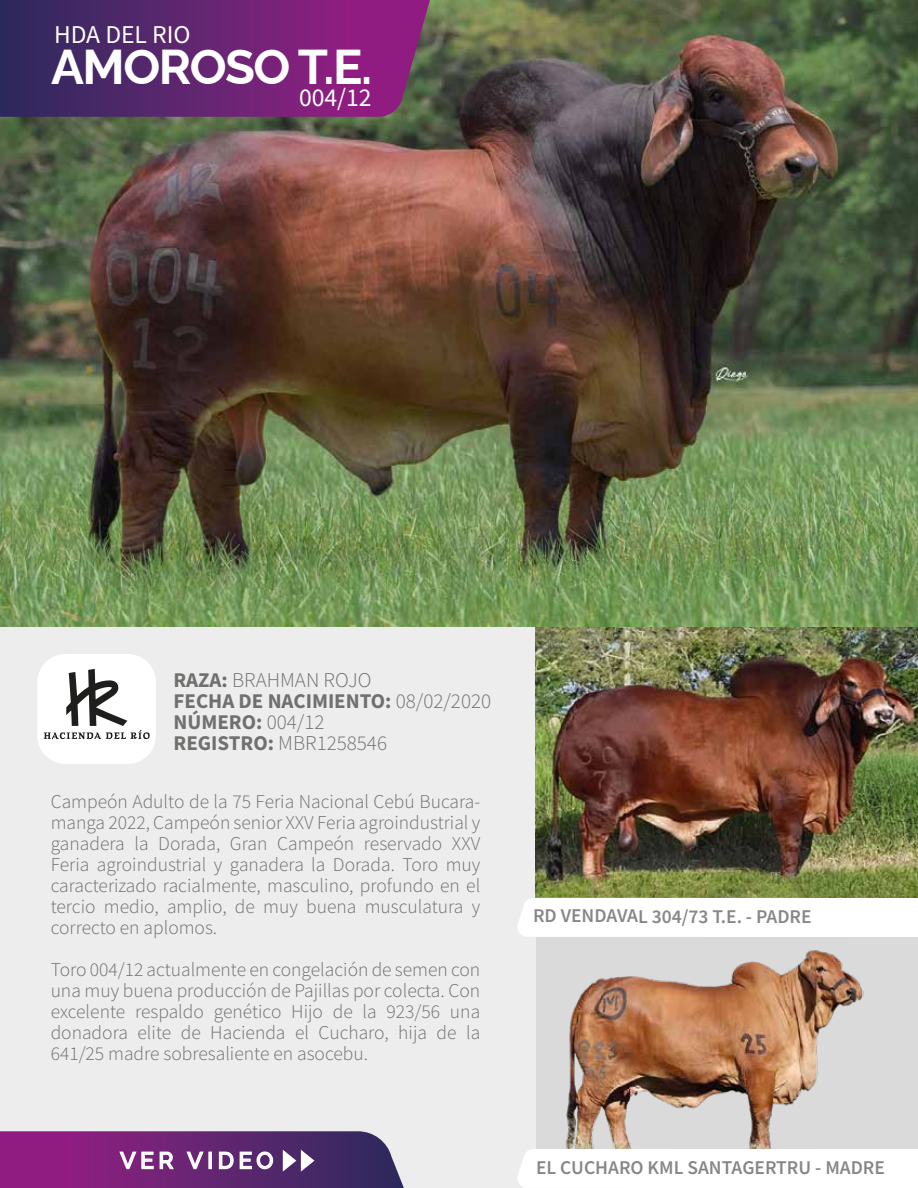
<style>
.page{position:relative;width:918px;height:1188px;background:#fff}
.page>*{position:absolute;margin:0;border:0;box-sizing:border-box;transform-origin:0 0}
.t1{font:700 48.9px "Raleway";letter-spacing:-.03em;color:#fff}
.t2{font:25.65px "Source Sans Pro";color:#fff}
.t3{font:500 22.65px "Raleway";letter-spacing:.2em;color:#fff}
.t4{font:700 21px/21px "Source Sans Pro";color:#70706f}
.t5{font:300 19.5px/21px "Source Sans Pro";color:#70706f;text-align:justify}
.t6{font:600 19.5px "Source Sans Pro";color:#878787}
.s1{font-weight:300}
</style>
<div class="page">
<div style="left:0;top:626px;width:918px;height:562px;background:#ededed"></div>
<img style="left:535px;top:626px;width:383px;height:272px">
<div style="left:536px;top:937px;width:382px;height:251px;background:#dadada"></div>
<img style="left:565px;top:950px;width:299px;height:199px">
<img style="left:0;top:0;width:918px;height:626px">
<svg style="left:0;top:0;width:430px;height:117px;background:#64266f"></svg>
<div style="left:37px;top:654px;width:119px;height:110px;background:#fff;border-radius:28px"></div>
<div style="left:518px;top:898px;width:400px;height:39px;background:#fff"></div>
<div style="left:518px;top:1149px;width:400px;height:39px;background:#fff"></div>
<svg style="left:44px;top:669px;width:106px;height:70px"></svg>
<svg style="left:0;top:1131px;width:404px;height:57px;background:#74367e"></svg>
<h2 class="t2" style="left:54px;top:18px;width:138px">HDA DEL RIO</h2>
<h1 class="t1" style="left:51px;top:27px;width:322px">AMOROSO T.E.</h1>
<h2 class="t2" style="left:299px;top:81px;width:74px">004/12</h2>
<p class="t4" style="left:174px;top:669px;width:319px">RAZA: <span class="s1">BRAHMAN ROJO<br></span>FECHA DE NACIMIENTO: <span class="s1">08/02/2020<br></span>NÚMERO: <span class="s1">004/12<br></span>REGISTRO: <span class="s1">MBR1258546</span></p>
<p class="t5" style="left:51px;top:791px;width:431px">Campeón Adulto de la 75 Feria Nacional Cebú Bucara&shy;manga 2022, Campeón senior XXV Feria agroindustrial y ganadera la Dorada, Gran Campeón reservado XXV Feria agroindustrial y ganadera la Dorada. Toro muy caracterizado racialmente, masculino, profundo en el tercio medio, amplio, de muy buena musculatura y correcto en aplomos.</p>
<p class="t5" style="left:51px;top:959px;width:431px">Toro 004/12 actualmente en congelación de semen con una muy buena producción de Pajillas por colecta. Con excelente respaldo genético Hijo de la 923/56 una donadora elite de Hacienda el Cucharo, hija de la 641/25 madre sobresaliente en asocebu.</p>
<p class="t3" style="left:120px;top:1142px;width:155px">VER VIDEO</p>
<p class="t6" style="left:533px;top:903px;width:280px">RD VENDAVAL 304/73 T.E. - PADRE</p>
<p class="t6" style="left:536px;top:1154px;width:350px">EL CUCHARO KML SANTAGERTRU - MADRE</p>
</div>
